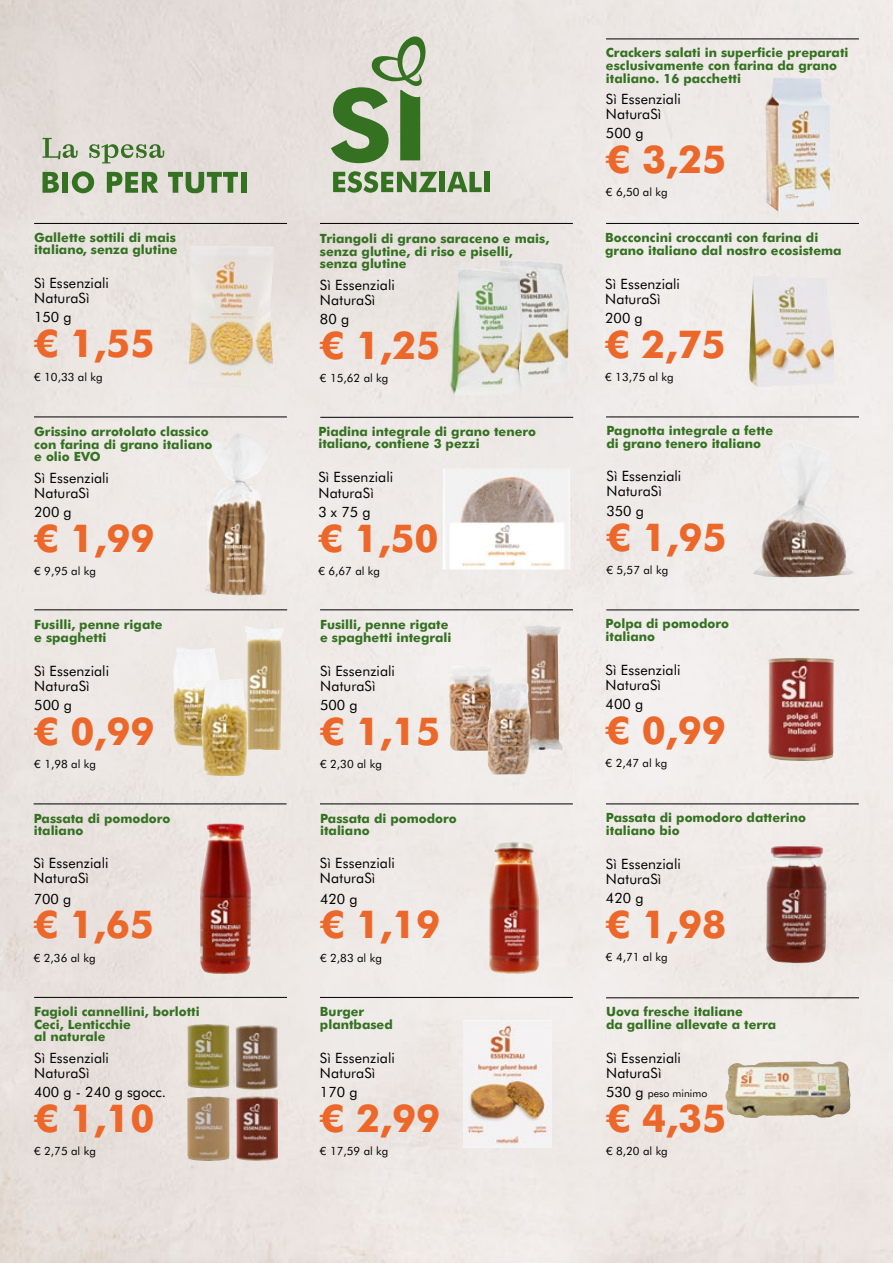
<style>
.page{position:relative;width:893px;height:1263px;background:#fff}
.page>*{position:absolute;margin:0;border:0;box-sizing:border-box;transform-origin:0 0}
.t1{font:800 38.4px "Futura BT";color:#ec672a}
.t2{font:14.25px/15px "Futura BT";letter-spacing:.01em;color:#000}
.t3{font:800 12.75px/12.6px "Futura BT";color:#347121}
.t4{font:11.4px "Futura BT";color:#000}
.t5{font:10.5px "Futura BT";color:#000}
.s1{font-size:14.25px}
</style>
<div class="page">
<img style="left:0;top:0;width:893px;height:1263px">
<svg style="left:333px;top:171px;width:104px;height:22px"></svg>
<div style="left:440px;top:172px;width:5px;height:20px;background:#347121"></div>
<svg style="left:447px;top:172px;width:35px;height:20px"></svg>
<div style="left:484px;top:172px;width:6px;height:20px;background:#347121"></div>
<svg style="left:331px;top:35px;width:95px;height:128px"></svg>
<svg style="left:43px;top:138px;width:35px;height:21px"></svg>
<svg style="left:89px;top:144px;width:75px;height:19px"></svg>
<svg style="left:43px;top:172px;width:16px;height:21px"></svg>
<div style="left:62px;top:172px;width:6px;height:21px;background:#347121"></div>
<svg style="left:72px;top:171px;width:22px;height:22px"></svg>
<svg style="left:107px;top:172px;width:51px;height:21px"></svg>
<svg style="left:168px;top:172px;width:70px;height:21px"></svg>
<div style="left:241px;top:172px;width:6px;height:21px;background:#347121"></div>
<img style="left:497px;top:260px;width:73px;height:126px">
<img style="left:204px;top:433px;width:67px;height:162px">
<img style="left:749px;top:275px;width:86px;height:112px">
<img style="left:450px;top:269px;width:72px;height:126px">
<img style="left:765px;top:77px;width:65px;height:135px">
<hr style="left:606px;top:223px;width:253px;height:1px;background:#000">
<hr style="left:34px;top:417px;width:253px;height:1px;background:#000">
<hr style="left:320px;top:417px;width:253px;height:1px;background:#000">
<img style="left:443px;top:469px;width:127px;height:100px">
<hr style="left:34px;top:610px;width:253px;height:1px;background:#000">
<hr style="left:320px;top:610px;width:253px;height:1px;background:#000">
<img style="left:245px;top:626px;width:39px;height:124px">
<img style="left:174px;top:648px;width:47px;height:98px">
<img style="left:201px;top:679px;width:47px;height:97px">
<hr style="left:34px;top:223px;width:253px;height:1px;background:#000">
<hr style="left:320px;top:223px;width:253px;height:1px;background:#000">
<hr style="left:606px;top:39px;width:253px;height:1px;background:#000">
<img style="left:752px;top:442px;width:103px;height:135px">
<hr style="left:606px;top:417px;width:253px;height:1px;background:#000">
<img style="left:187px;top:246px;width:88px;height:142px">
<img style="left:524px;top:625px;width:15px;height:126px">
<img style="left:449px;top:666px;width:50px;height:85px">
<img style="left:487px;top:683px;width:40px;height:85px">
<hr style="left:606px;top:997px;width:253px;height:1px;background:#000">
<img style="left:725px;top:1061px;width:126px;height:57px">
<hr style="left:34px;top:997px;width:253px;height:1px;background:#000">
<hr style="left:320px;top:997px;width:253px;height:1px;background:#000">
<img style="left:187px;top:1024px;width:43px;height:64px">
<img style="left:187px;top:1096px;width:43px;height:65px">
<img style="left:236px;top:1096px;width:42px;height:65px">
<img style="left:235px;top:1025px;width:43px;height:65px">
<hr style="left:320px;top:804px;width:253px;height:1px;background:#000">
<hr style="left:34px;top:804px;width:253px;height:1px;background:#000">
<hr style="left:606px;top:610px;width:253px;height:1px;background:#000">
<img style="left:488px;top:841px;width:52px;height:133px">
<img style="left:200px;top:823px;width:52px;height:151px">
<img style="left:767px;top:658px;width:68px;height:103px">
<hr style="left:606px;top:804px;width:253px;height:1px;background:#000">
<img style="left:765px;top:846px;width:62px;height:117px">
<img style="left:463px;top:1021px;width:89px;height:127px">
<p class="t3" style="left:606px;top:46px;width:244px">Crackers salati in superficie preparati esclusivamente con farina da grano italiano. 16 pacchetti</p>
<p class="t2" style="left:606px;top:91px;width:76px">Sì Essenziali<br>NaturaSì</p>
<p class="t2" style="left:606px;top:125px;width:39px">500 g</p>
<h1 class="t1" style="left:606px;top:132px;width:122px">€ 3,25</h1>
<p class="t4" style="left:606px;top:184px;width:63px">€ 6,50 al kg</p>
<p class="t3" style="left:34px;top:230px;width:145px">Gallette sottili di mais italiano, senza glutine</p>
<p class="t3" style="left:320px;top:231px;width:231px">Triangoli di grano saraceno e mais, senza glutine, di riso e piselli, senza glutine</p>
<p class="t3" style="left:605px;top:230px;width:238px">Bocconcini croccanti con farina di grano italiano dal nostro ecosistema</p>
<p class="t2" style="left:34px;top:275px;width:76px">Sì Essenziali<br>NaturaSì</p>
<p class="t2" style="left:320px;top:277px;width:76px">Sì Essenziali<br>NaturaSì</p>
<p class="t2" style="left:605px;top:276px;width:76px">Sì Essenziali<br>NaturaSì</p>
<p class="t2" style="left:34px;top:309px;width:39px">150 g</p>
<h1 class="t1" style="left:34px;top:316px;width:122px">€ 1,55</h1>
<p class="t2" style="left:320px;top:311px;width:31px">80 g</p>
<h1 class="t1" style="left:320px;top:318px;width:122px">€ 1,25</h1>
<p class="t2" style="left:605px;top:310px;width:39px">200 g</p>
<h1 class="t1" style="left:605px;top:317px;width:122px">€ 2,75</h1>
<p class="t4" style="left:34px;top:369px;width:70px">€ 10,33 al kg</p>
<p class="t4" style="left:320px;top:370px;width:70px">€ 15,62 al kg</p>
<p class="t4" style="left:605px;top:369px;width:70px">€ 13,75 al kg</p>
<p class="t3" style="left:34px;top:424px;width:180px">Grissino arrotolato classico con farina di grano italiano e olio EVO</p>
<p class="t3" style="left:318px;top:424px;width:219px">Piadina integrale di grano tenero italiano, contiene 3 pezzi</p>
<p class="t3" style="left:606px;top:424px;width:168px">Pagnotta integrale a fette di grano tenero italiano</p>
<p class="t2" style="left:34px;top:470px;width:76px">Sì Essenziali<br>NaturaSì</p>
<p class="t2" style="left:318px;top:469px;width:76px">Sì Essenziali<br>NaturaSì</p>
<p class="t2" style="left:606px;top:468px;width:76px">Sì Essenziali<br>NaturaSì</p>
<p class="t2" style="left:34px;top:504px;width:39px">200 g</p>
<h1 class="t1" style="left:34px;top:511px;width:122px">€ 1,99</h1>
<p class="t2" style="left:318px;top:503px;width:54px">3 x 75 g</p>
<h1 class="t1" style="left:318px;top:510px;width:122px">€ 1,50</h1>
<p class="t2" style="left:606px;top:503px;width:39px">350 g</p>
<h1 class="t1" style="left:606px;top:510px;width:122px">€ 1,95</h1>
<p class="t4" style="left:34px;top:563px;width:63px">€ 9,95 al kg</p>
<p class="t4" style="left:318px;top:563px;width:63px">€ 6,67 al kg</p>
<p class="t4" style="left:606px;top:562px;width:63px">€ 5,57 al kg</p>
<p class="t3" style="left:34px;top:617px;width:130px">Fusilli, penne rigate e spaghetti</p>
<p class="t3" style="left:320px;top:617px;width:133px">Fusilli, penne rigate e spaghetti integrali</p>
<p class="t3" style="left:606px;top:617px;width:125px">Polpa di pomodoro italiano</p>
<p class="t2" style="left:34px;top:662px;width:76px">Sì Essenziali<br>NaturaSì</p>
<p class="t2" style="left:320px;top:662px;width:76px">Sì Essenziali<br>NaturaSì</p>
<p class="t2" style="left:606px;top:662px;width:76px">Sì Essenziali<br>NaturaSì</p>
<p class="t2" style="left:34px;top:696px;width:39px">500 g</p>
<h1 class="t1" style="left:34px;top:703px;width:122px">€ 0,99</h1>
<p class="t2" style="left:320px;top:696px;width:39px">500 g</p>
<h1 class="t1" style="left:320px;top:703px;width:122px">€ 1,15</h1>
<p class="t2" style="left:606px;top:696px;width:39px">400 g</p>
<h1 class="t1" style="left:606px;top:703px;width:122px">€ 0,99</h1>
<p class="t4" style="left:34px;top:756px;width:63px">€ 1,98 al kg</p>
<p class="t4" style="left:320px;top:756px;width:63px">€ 2,30 al kg</p>
<p class="t4" style="left:606px;top:755px;width:63px">€ 2,47 al kg</p>
<p class="t3" style="left:34px;top:811px;width:138px">Passata di pomodoro italiano</p>
<p class="t3" style="left:320px;top:811px;width:138px">Passata di pomodoro italiano</p>
<p class="t3" style="left:606px;top:811px;width:202px">Passata di pomodoro datterino italiano bio</p>
<p class="t2" style="left:34px;top:855px;width:76px">Sì Essenziali<br>NaturaSì</p>
<p class="t2" style="left:320px;top:855px;width:76px">Sì Essenziali<br>NaturaSì</p>
<p class="t2" style="left:606px;top:856px;width:76px">Sì Essenziali<br>NaturaSì</p>
<p class="t2" style="left:34px;top:890px;width:39px">700 g</p>
<p class="t2" style="left:320px;top:890px;width:39px">420 g</p>
<h1 class="t1" style="left:34px;top:897px;width:122px">€ 1,65</h1>
<h1 class="t1" style="left:320px;top:897px;width:122px">€ 1,19</h1>
<p class="t2" style="left:606px;top:890px;width:39px">420 g</p>
<h1 class="t1" style="left:606px;top:897px;width:122px">€ 1,98</h1>
<p class="t4" style="left:34px;top:950px;width:63px">€ 2,36 al kg</p>
<p class="t4" style="left:320px;top:950px;width:63px">€ 2,83 al kg</p>
<p class="t4" style="left:606px;top:949px;width:63px">€ 4,71 al kg</p>
<p class="t3" style="left:34px;top:1004px;width:167px">Fagioli cannellini, borlotti<br>Ceci, Lenticchie<br>al naturale</p>
<p class="t3" style="left:320px;top:1004px;width:74px">Burger plantbased</p>
<p class="t3" style="left:606px;top:1005px;width:172px">Uova fresche italiane<br>da galline allevate a terra</p>
<p class="t2" style="left:34px;top:1049px;width:76px">Sì Essenziali<br>NaturaSì</p>
<p class="t2" style="left:320px;top:1049px;width:76px">Sì Essenziali<br>NaturaSì</p>
<p class="t2" style="left:606px;top:1050px;width:76px">Sì Essenziali<br>NaturaSì</p>
<p class="t2" style="left:34px;top:1083px;width:133px">400 g - 240 g sgocc.</p>
<p class="t2" style="left:320px;top:1083px;width:39px">170 g</p>
<h1 class="t1" style="left:34px;top:1090px;width:122px">€ 1,10</h1>
<h1 class="t1" style="left:320px;top:1090px;width:122px">€ 2,99</h1>
<p class="t5" style="left:606px;top:1086px;width:103px"><span class="s1">530 g</span> peso minimo</p>
<h1 class="t1" style="left:606px;top:1091px;width:122px">€ 4,35</h1>
<p class="t4" style="left:34px;top:1143px;width:63px">€ 2,75 al kg</p>
<p class="t4" style="left:320px;top:1143px;width:70px">€ 17,59 al kg</p>
<p class="t4" style="left:606px;top:1143px;width:63px">€ 8,20 al kg</p>
</div>
